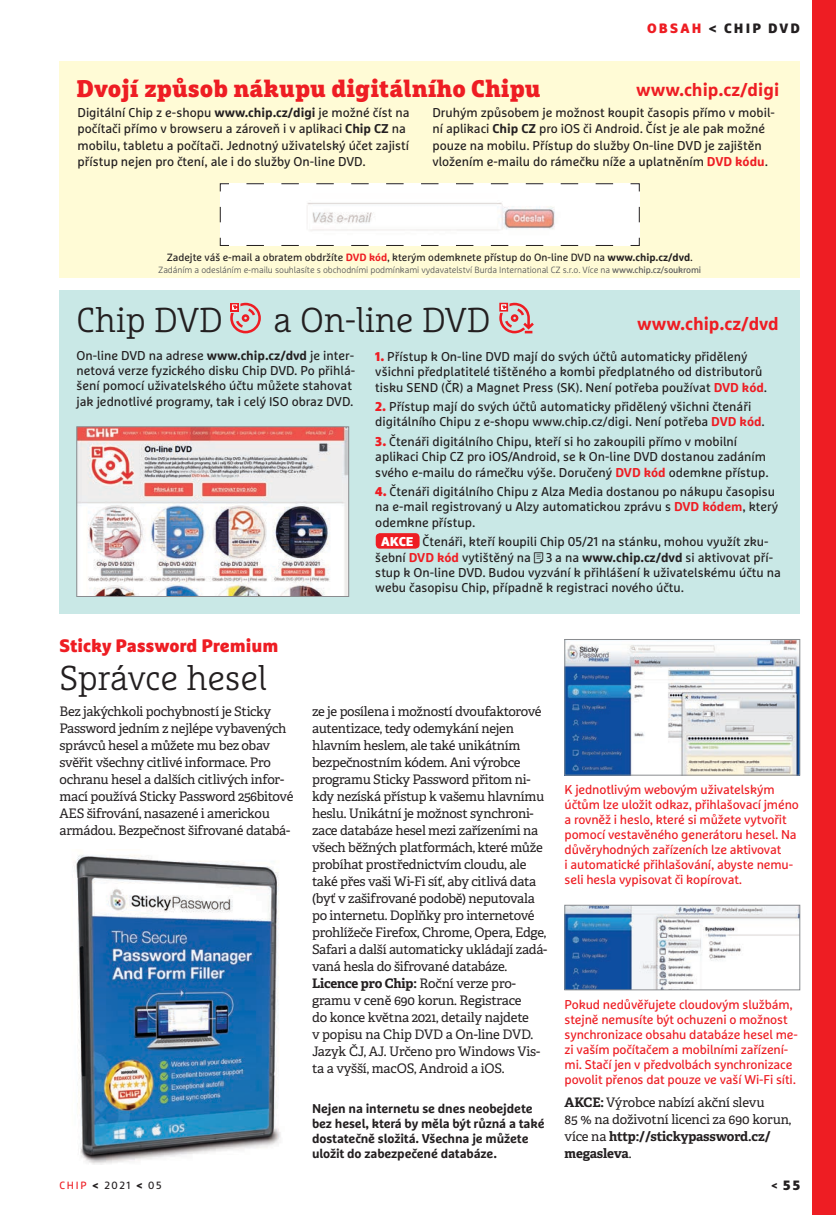
<style>
.page{position:relative;width:836px;height:1215px;background:#fff}
.page>*{position:absolute;margin:0;border:0;box-sizing:border-box;transform-origin:0 0}
.t1{font:300 34.5px "Marselis Slab Pro";letter-spacing:-.01em;color:#231f20}
.t2{font:900 24px "Marselis Slab Pro";color:#ee1d23}
.t3{font:700 18px "Marselis Pro";color:#ee1d23}
.t4{font:900 18px "Marselis Pro";color:#ee1d23}
.t5{font:900 13.5px "Marselis Pro";letter-spacing:.16em;color:#231f20}
.t6{font:13.2px/17px "Adelle";letter-spacing:-.02em;color:#231f20}
.t7{font:12.75px/15.3px "Marselis Pro";color:#231f20}
.t8{font:12.75px/15px "Marselis Pro";letter-spacing:-.01em;color:#ee1d23}
.t9{font:700 12.75px/15px "Marselis Pro";letter-spacing:-.01em;color:#231f20}
.t10{font:10.5px "Marselis Pro";color:#231f20}
.t11{font:300 9px "Marselis Pro";letter-spacing:-.01em;color:#545557}
.s1{color:#ee1d23}
.s2{font-weight:700}
.s3{font-weight:700;color:#ee1d23}
.s4{font-weight:400}
.s5{font-weight:900;color:#ee1d23}
.s6{font-weight:900;color:#fff}
.s7{font-weight:900}
.s8{font-size:10.5px}
</style>
<div class="page">
<div style="left:812px;top:0;width:23px;height:1214px;background:#ee1d23"></div>
<img style="left:75px;top:855px;width:206px;height:309px">
<img style="left:566px;top:641px;width:231px;height:132px">
<div style="left:564px;top:639px;width:235px;height:136px;border:1px solid #8a8c8f"></div>
<img style="left:566px;top:907px;width:231px;height:81px">
<div style="left:564px;top:905px;width:235px;height:85px;border:1px solid #8a8c8f"></div>
<div style="left:59px;top:290px;width:740px;height:323px;background:#c9e8e6"></div>
<div style="left:59px;top:61px;width:740px;height:217px;background:#fffbd6"></div>
<svg style="left:220px;top:183px;width:419px;height:63px;background:#f8f6f6"></svg>
<img style="left:78px;top:428px;width:269px;height:166px">
<div style="left:76px;top:426px;width:273px;height:170px;border:1px solid #8a8c8f"></div>
<div style="left:375px;top:533px;width:44px;height:15px;background:#ee1d23;border-radius:4px"></div>
<svg style="left:230px;top:303px;width:31px;height:30px"></svg>
<svg style="left:499px;top:303px;width:34px;height:30px"></svg>
<p class="t5" style="left:647px;top:20px;width:154px"><span class="s1">OBSAH</span> &lt; CHIP DVD</p>
<h2 class="t2" style="left:76px;top:73px;width:465px">Dvojí způsob nákupu digitálního Chipu</h2>
<p class="t7" style="left:78px;top:104px;width:333px;line-height:16.5px">Digitální Chip z e-shopu <span class="s2">www.chip.cz/digi</span> je možné číst na počítači přímo v browseru a zároveň i v aplikaci <span class="s2">Chip CZ</span> na mobilu, tabletu a počítači. Jednotný uživatelský účet zajistí přístup nejen pro čtení, ale i do služby On-line DVD.</p>
<p class="t7" style="left:432px;top:104px;width:344px;line-height:16.5px">Druhým způsobem je možnost koupit časopis přímo v mobil&shy;ní aplikaci <span class="s2">Chip CZ</span> pro iOS či Android. Číst je ale pak možné pouze na mobilu. Přístup do služby On-line DVD je zajištěn vložením e-mailu do rámečku níže a uplatněním <span class="s3">DVD kódu</span>.</p>
<h3 class="t3" style="left:636px;top:78px;width:144px">www.chip.cz/digi</h3>
<p class="t10" style="left:167px;top:251px;width:527px">Zadejte váš e-mail a obratem obdržíte <span class="s3">DVD kód</span>, kterým odemknete přístup do On-line DVD na <span class="s2">www.chip.cz/dvd</span>.</p>
<p class="t11" style="left:158px;top:264px;width:544px">Zadáním a odesláním e-mailu souhlasíte s obchodními podmínkami vydavatelství Burda International CZ s.r.o. Více na <span class="s4">www.chip.cz/soukromi</span></p>
<h1 class="t1" style="left:76px;top:298px;width:148px">Chip DVD</h1>
<h1 class="t1" style="left:273px;top:298px;width:219px">a On-line DVD</h1>
<p class="t7" style="left:76px;top:347px;width:280px">On-line DVD na adrese <span class="s2">www.chip.cz/dvd</span> je inter&shy;netová verze fyzického disku Chip DVD. Po přihlá&shy;šení pomocí uživatelského účtu můžete stahovat jak jednotlivé programy, tak i celý ISO obraz DVD.</p>
<h3 class="t3" style="left:637px;top:312px;width:143px">www.chip.cz/dvd</h3>
<p class="t7" style="left:375px;top:348px;width:393px"><span class="s5">1.</span> Přístup k On-line DVD mají do svých účtů automaticky přidělený všichni předplatitelé tištěného a kombi předplatného od distributorů tisku SEND (ČR) a Magnet Press (SK). Není potřeba používat <span class="s3">DVD kód</span>.</p>
<p class="t7" style="left:375px;top:399px;width:391px"><span class="s5">2.</span> Přístup mají do svých účtů automaticky přidělený všichni čtenáři digitálního Chipu z e-shopu www.chip.cz/digi. Není potřeba <span class="s3">DVD kód</span>.</p>
<p class="t7" style="left:375px;top:433px;width:395px"><span class="s5">3.</span> Čtenáři digitálního Chipu, kteří si ho zakoupili přímo v mobilní aplikaci Chip CZ pro iOS/Android, se k On-line DVD dostanou zadáním svého e-mailu do rámečku výše. Doručený <span class="s3">DVD kód</span> odemkne přístup.</p>
<p class="t7" style="left:375px;top:484px;width:404px"><span class="s5">4.</span> Čtenáři digitálního Chipu z Alza Media dostanou po nákupu časopisu na e-mail registrovaný u Alzy automatickou zprávu s <span class="s3">DVD kódem</span>, který odemkne přístup.</p>
<p class="t7" style="left:375px;top:534px;width:407px;text-indent:6px"><span class="s6">AKCE</span> Čtenáři, kteří koupili Chip 05/21 na stánku, mohou využít zku&shy;šební <span class="s3">DVD kód</span> vytištěný na 3 a na <span class="s2">www.chip.cz/dvd</span> si aktivovat pří&shy;stup k On-line DVD. Budou vyzvání k přihlášení k uživatelskému účtu na webu časopisu Chip, případně k registraci nového účtu.</p>
<h3 class="t4" style="left:59px;top:634px;width:220px">Sticky Password Premium</h3>
<h1 class="t1" style="left:59px;top:657px;width:209px">Správce hesel</h1>
<p class="t6" style="left:59px;top:703px;width:235px">Bez jakýchkoli pochybností je Sticky Password jedním z nejlépe vybavených správců hesel a můžete mu bez obav svěřit všechny citlivé informace. Pro ochranu hesel a dalších citlivých infor&shy;mací používá Sticky Password 256bitové AES šifrování, nasazené i americkou armádou. Bezpečnost šifrované databá-</p>
<p class="t6" style="left:312px;top:703px;width:237px">ze je posílena i možností dvoufaktorové autentizace, tedy odemykání nejen hlavním heslem, ale také unikátním bezpečnostním kódem. Ani výrobce programu Sticky Password přitom ni&shy;kdy nezíská přístup k vašemu hlavnímu heslu. Unikátní je možnost synchroni&shy;zace databáze hesel mezi zařízeními na všech běžných platformách, které může probíhat prostřednictvím cloudu, ale také přes vaši Wi-Fi síť, aby citlivá data (byť v zašifrované podobě) neputovala po internetu. Doplňky pro internetové prohlížeče Firefox, Chrome, Opera, Edge, Safari a další automaticky ukládají zadá&shy;vaná hesla do šifrované databáze.<br><span class="s2">Licence pro Chip:</span> Roční verze pro&shy;gramu v ceně 690 korun. Registrace<br>do konce května 2021, detaily najdete<br>v popisu na Chip DVD a On-line DVD.<br>Jazyk ČJ, AJ. Určeno pro Windows Vis&shy;ta a vyšší, macOS, Android a iOS.</p>
<p class="t9" style="left:312px;top:1100px;width:234px">Nejen na internetu se dnes neobejdete bez hesel, která by měla být různá a také dostatečně složitá. Všechna je můžete uložit do zabezpečené databáze.</p>
<p class="t8" style="left:564px;top:781px;width:236px">K jednotlivým webovým uživatelským účtům lze uložit odkaz, přihlašovací jméno a rovněž i heslo, které si můžete vytvořit pomocí vestavěného generátoru hesel. Na důvěryhodných zařízeních lze aktivovat<br>i automatické přihlašování, abyste nemu&shy;seli hesla vypisovat či kopírovat.</p>
<p class="t8" style="left:564px;top:996px;width:235px">Pokud nedůvěřujete cloudovým službám, stejně nemusíte být ochuzeni o možnost synchronizace obsahu databáze hesel me&shy;zi vaším počítačem a mobilními zařízení&shy;mi. Stačí jen v předvolbách synchronizace povolit přenos dat pouze ve vaší Wi-Fi síti.</p>
<p class="t6" style="left:564px;top:1093px;width:228px"><span class="s2">AKCE:</span> Výrobce nabízí akční slevu<br>85 % na doživotní licenci za 690 korun, více na <span class="s2">http://stickypassword.cz/ megasleva</span>.</p>
<p class="t10" style="left:60px;top:1179px;width:103px"><span class="s1">CHIP</span> <span class="s7">&lt;</span> 2021 <span class="s7">&lt;</span> 05</p>
<p class="t5" style="left:771px;top:1176px;width:30px"><span class="s8">&lt;</span> 55</p>
</div>
